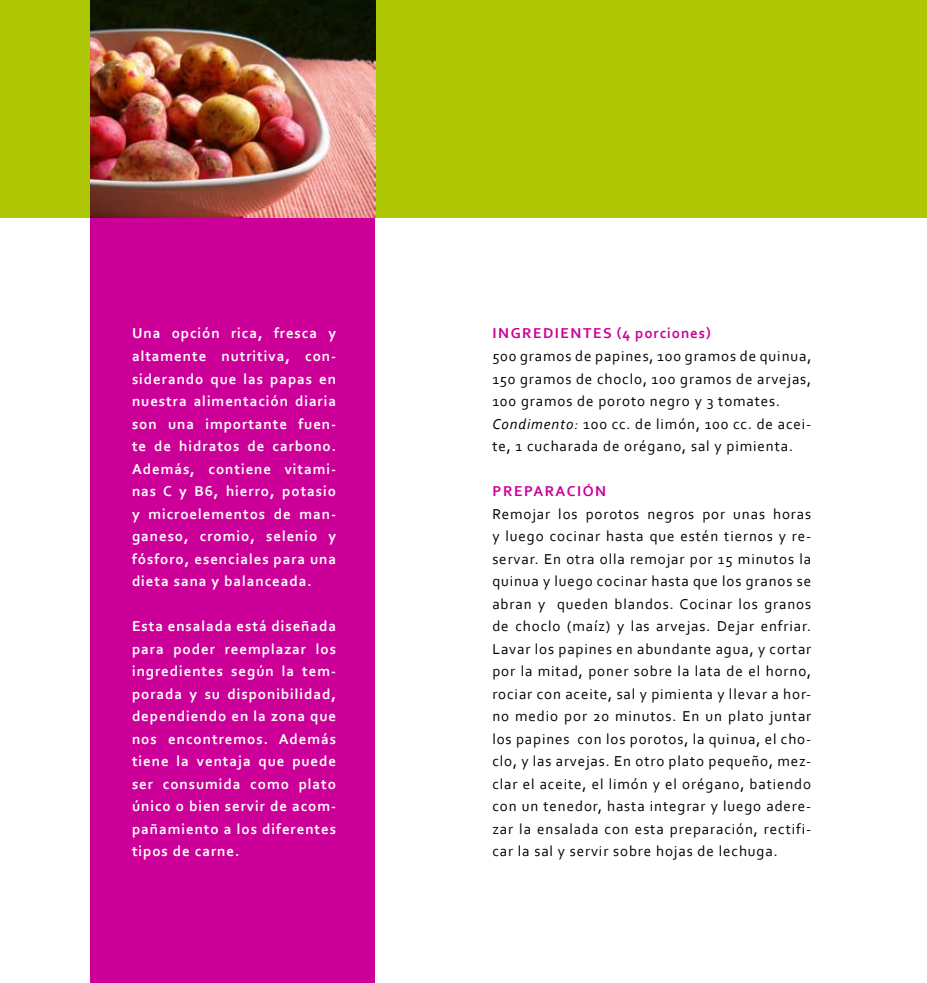
<style>
.page{position:relative;width:927px;height:983px;background:#fff}
.page>*{position:absolute;margin:0;border:0;box-sizing:border-box;transform-origin:0 0}
.t1{font:15px/22.5px "Corbel";letter-spacing:.06em;color:#000}
.t2{font:700 15px/22.5px "Corbel";letter-spacing:.06em;color:#fff;text-align:justify}
.t3{font:700 15px "Corbel";letter-spacing:.1em;color:#c09}
.s1{font-style:italic}
</style>
<div class="page">
<div style="left:0;top:0;width:927px;height:218px;background:#aec705"></div>
<div style="left:90px;top:211px;width:285px;height:771px;background:#c09"></div>
<img style="left:90px;top:0;width:285px;height:218px">
<p class="t2" style="left:132px;top:322px;width:206px">Una opción rica, fresca y altamente nutritiva, con&shy;siderando que las papas en nuestra alimentación diaria son una importante fuen&shy;te de hidratos de carbono.<br>Además, contiene vitami&shy;nas C y B6, hierro, potasio y microelementos de man&shy;ganeso, cromio, selenio y fósforo, esenciales para una dieta sana y balanceada.</p>
<p class="t2" style="left:132px;top:614px;width:206px">Esta ensalada está diseñada para poder reemplazar los ingredientes según la tem&shy;porada y su disponibilidad, dependiendo en la zona que nos encontremos. Además tiene la ventaja que puede ser consumida como plato único o bien servir de acom&shy;pañamiento a los diferentes tipos de carne.</p>
<p class="t3" style="left:493px;top:324px;width:220px">I ngredientes (4 porciones)</p>
<p class="t1" style="left:492px;top:344px;width:320px">500 gramos de papines, 100 gramos de quinua, 150 gramos de choclo, 100 gramos de arvejas, 100 gramos de poroto negro y 3 tomates.<br><span class="s1">Condimento:</span> 100 cc. de limón, 100 cc. de acei&shy;te, 1 cucharada de orégano, sal y pimienta.</p>
<p class="t3" style="left:493px;top:481px;width:115px">preparación</p>
<p class="t1" style="left:492px;top:502px;width:320px;text-align:justify">Remojar los porotos negros por unas horas y luego cocinar hasta que estén tiernos y re&shy;servar. En otra olla remojar por 15 minutos la quinua y luego cocinar hasta que los granos se abran y queden blandos. Cocinar los granos de choclo (maíz) y las arvejas. Dejar enfriar.<br>Lavar los papines en abundante agua, y cortar por la mitad, poner sobre la lata de el horno, rociar con aceite, sal y pimienta y llevar a hor&shy;no medio por 20 minutos. En un plato juntar los papines con los porotos, la quinua, el cho&shy;clo, y las arvejas. En otro plato pequeño, mez&shy;clar el aceite, el limón y el orégano, batiendo con un tenedor, hasta integrar y luego adere&shy;zar la ensalada con esta preparación, rectifi&shy;car la sal y servir sobre hojas de lechuga.</p>
</div>
